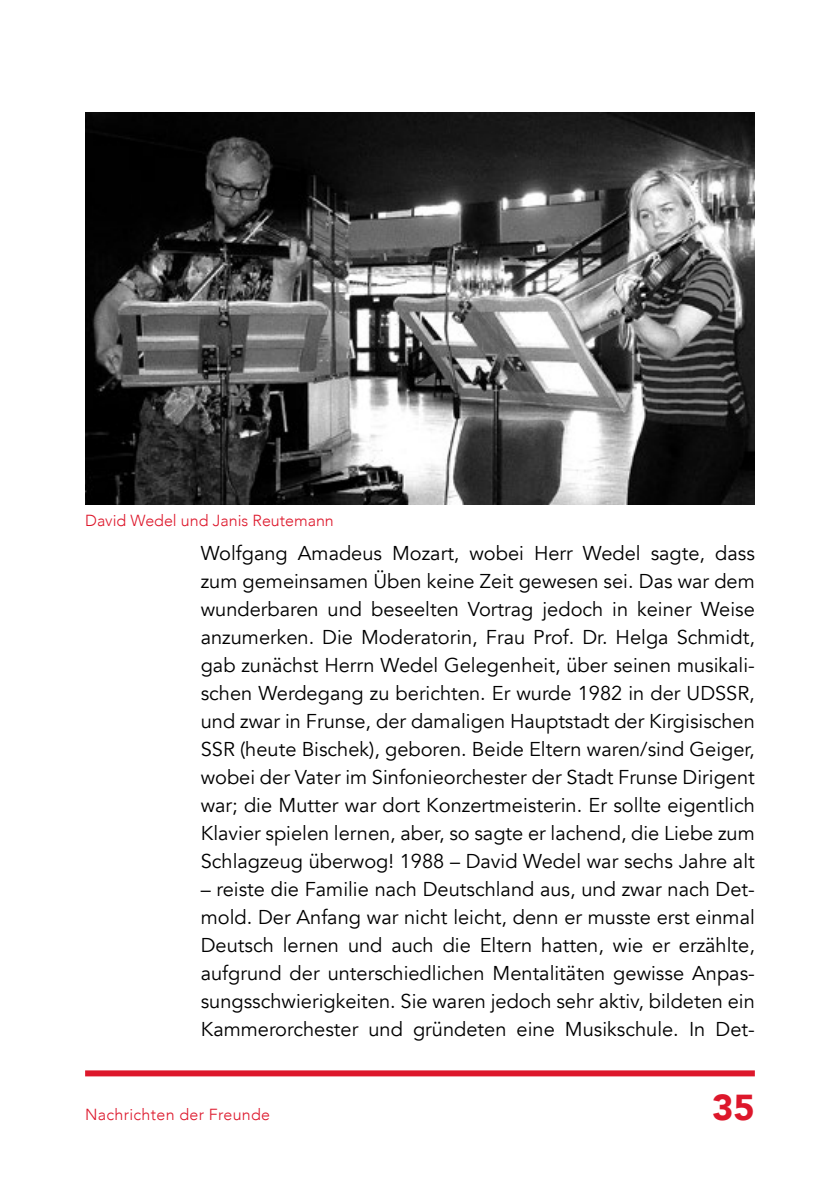
<style>
.page{position:relative;width:840px;height:1191px;background:#fff}
.page>*{position:absolute;margin:0;border:0;box-sizing:border-box;transform-origin:0 0}
.t1{font:900 36px "Avenir";color:#dd172b}
.t2{font:20px/28px "Avenir";color:#000;text-align:justify}
.t3{font:300 16px "Avenir";color:#dd172b}
.t4{font:300 16px "Avenir";letter-spacing:.02em;color:#dd172b}
</style>
<div class="page">
<div style="left:85px;top:1070px;width:669px;height:6px;background:#dd172b"></div>
<img style="left:85px;top:112px;width:669px;height:392px">
<p class="t3" style="left:85px;top:511px;width:250px">David Wedel und Janis Reutemann</p>
<p class="t2" style="left:201px;top:539px;width:555px">Wolfgang Amadeus Mozart, wobei Herr Wedel sagte, dass zum gemeinsamen Üben keine Zeit gewesen sei. Das war dem wunderbaren und beseelten Vortrag jedoch in keiner Weise anzumerken. Die Moderatorin, Frau Prof. Dr. Helga Schmidt, gab zunächst Herrn Wedel Gelegenheit, über seinen musikali&shy;schen Werdegang zu berichten. Er wurde 1982 in der UDSSR, und zwar in Frunse, der damaligen Hauptstadt der Kirgisischen SSR (heute Bischek), geboren. Beide Eltern waren/sind Geiger, wobei der Vater im Sinfonieorchester der Stadt Frunse Dirigent war; die Mutter war dort Konzertmeisterin. Er sollte eigentlich Klavier spielen lernen, aber, so sagte er lachend, die Liebe zum Schlagzeug überwog! 1988 – David Wedel war sechs Jahre alt</p>
<p class="t2" style="left:201px;top:875px;width:555px">– reiste die Familie nach Deutschland aus, und zwar nach Det&shy;mold. Der Anfang war nicht leicht, denn er musste erst einmal Deutsch lernen und auch die Eltern hatten, wie er erzählte, aufgrund der unterschiedlichen Mentalitäten gewisse Anpas&shy;sungsschwierigkeiten. Sie waren jedoch sehr aktiv, bildeten ein Kammerorchester und gründeten eine Musikschule. In Det-</p>
<p class="t4" style="left:85px;top:1105px;width:186px">Nachrichten der Freunde</p>
<h1 class="t1" style="left:711px;top:1077px;width:44px">35</h1>
</div>
